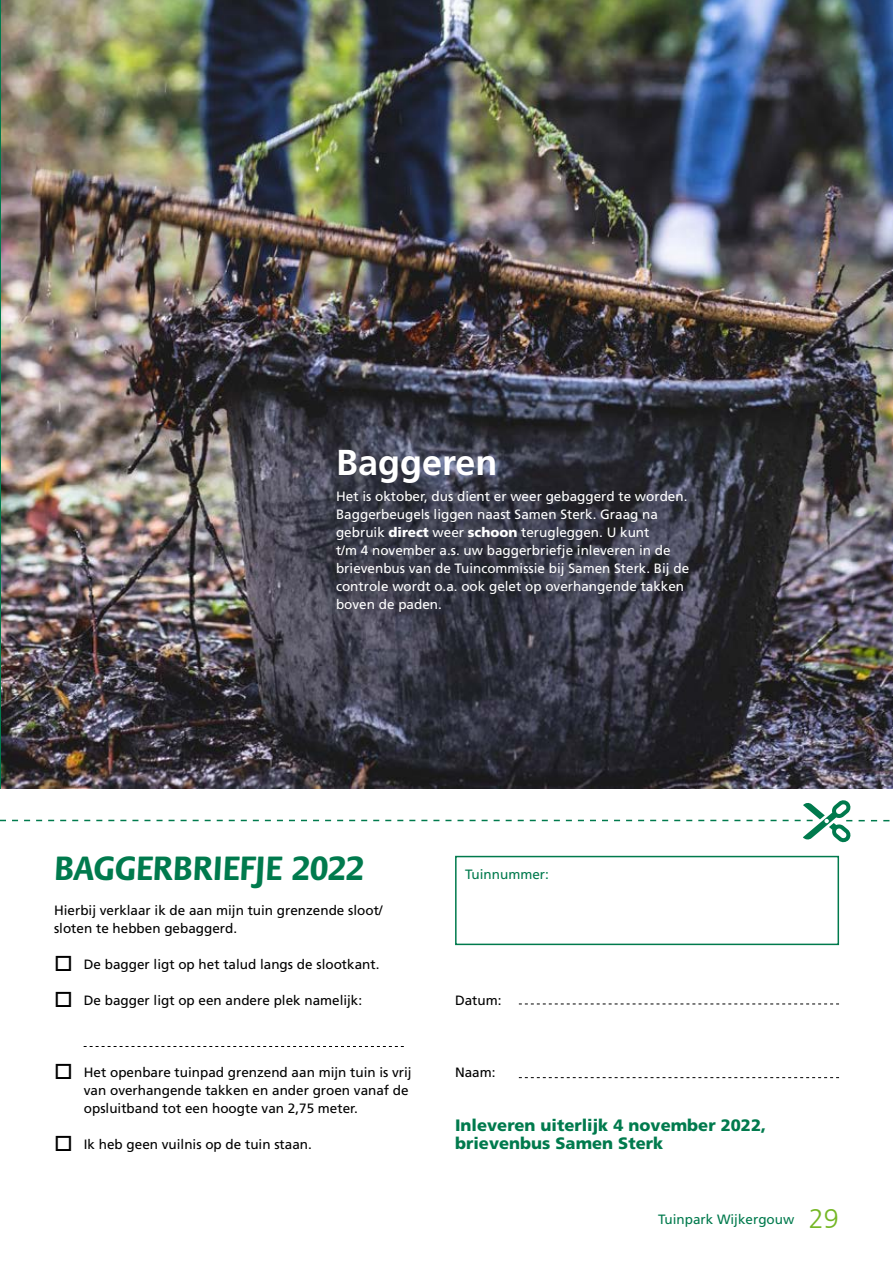
<style>
.page{position:relative;width:893px;height:1263px;background:#fff}
.page>*{position:absolute;margin:0;border:0;box-sizing:border-box;transform-origin:0 0}
.t1{font:700 36px "Flora";color:#007a4d}
.t2{font:700 36px "Frutiger";color:#fff}
.t3{font:900 16.5px/18px "Frutiger";color:#007a4d}
.t4{font:13.5px/18px "Frutiger";color:#000}
.t5{font:13.5px/18px "Frutiger";color:#fff}
.t6{font:13.5px "Frutiger";color:#007a4d}
.s1{font-weight:900}
.s2{font-weight:300;font-size:27px;color:#75b726}
</style>
<div class="page">
<img style="left:1px;top:0;width:892px;height:788px">
<svg style="left:0;top:800px;width:890px;height:43px"></svg>
<div style="left:455px;top:856px;width:384px;height:89px;border:2px solid #007a4d"></div>
<svg style="left:519px;top:1003px;width:320px;height:1px"></svg>
<svg style="left:519px;top:1077px;width:320px;height:1px"></svg>
<svg style="left:84px;top:1046px;width:320px;height:1px"></svg>
<h1 class="t2" style="left:336px;top:441px;width:163px">Baggeren</h1>
<p class="t5" style="left:336px;top:487px;width:355px">Het is oktober, dus dient er weer gebaggerd te worden.<br>Baggerbeugels liggen naast Samen Sterk. Graag na gebruik <span class="s1">direct</span> weer <span class="s1">schoon</span> terugleggen. U kunt<br>t/m 4 november a.s. uw baggerbriefje inleveren in de brievenbus van de Tuincommissie bij Samen Sterk. Bij de controle wordt o.a. ook gelet op overhangende takken boven de paden.</p>
<h1 class="t1" style="left:54px;top:849px;width:312px">BAGGERBRIEFJE 2022</h1>
<p class="t4" style="left:54px;top:901px;width:330px">Hierbij verklaar ik de aan mijn tuin grenzende sloot/ sloten te hebben gebaggerd.</p>
<p class="t4" style="left:84px;top:955px;width:297px">De bagger ligt op het talud langs de slootkant.</p>
<p class="t4" style="left:84px;top:991px;width:280px">De bagger ligt op een andere plek namelijk:</p>
<p class="t4" style="left:84px;top:1063px;width:329px">Het openbare tuinpad grenzend aan mijn tuin is vrij van overhangende takken en ander groen vanaf de opsluitband tot een hoogte van 2,75 meter.</p>
<p class="t4" style="left:84px;top:1135px;width:230px">Ik heb geen vuilnis op de tuin staan.</p>
<p class="t6" style="left:465px;top:866px;width:85px">Tuinnummer:</p>
<p class="t4" style="left:455px;top:991px;width:48px">Datum:</p>
<p class="t4" style="left:455px;top:1063px;width:42px">Naam:</p>
<p class="t3" style="left:455px;top:1116px;width:313px">Inleveren uiterlijk 4 november 2022, brievenbus Samen Sterk</p>
<p class="t6" style="left:658px;top:1211px;width:182px">Tuinpark Wijkergouw <span class="s2">29</span></p>
</div>
